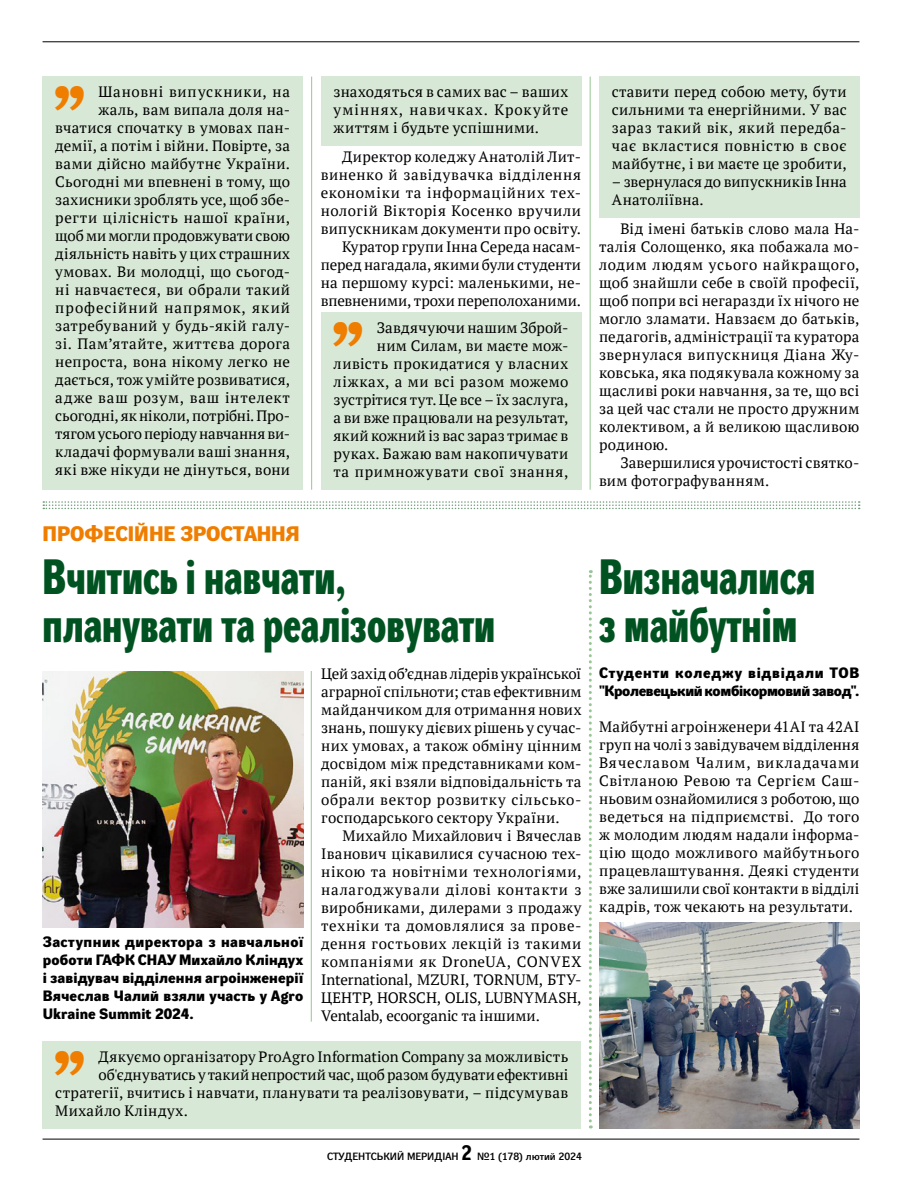
<style>
.page{position:relative;width:902px;height:1191px;background:#fff}
.page>*{position:absolute;margin:0;border:0;box-sizing:border-box;transform-origin:0 0}
.t1{font:700 49.5px/48px "DG Pro 23";color:#005321}
.t2{font:900 41.25px "Amphibia";color:#ef7d00}
.t3{font:700 21px "DG Pro 43";color:#ef7d00}
.t4{font:15px/18px "PT Serif Pro";letter-spacing:.02em;color:#000;text-align:justify}
.t5{font:700 15px/18px "DG Pro 43";letter-spacing:.005em;color:#000;text-align:justify}
.t6{font:700 15px/18px "DG Pro 43";letter-spacing:-.02em;color:#000}
.t7{font:15px "PT Serif Pro";letter-spacing:-.005em;color:#000}
.t8{font:10.5px "DG Pro 43";color:#000}
.s1{font-family:"DG Pro 32";font-weight:700;font-size:21px}
</style>
<div class="page">
<hr style="left:43px;top:1138px;width:816px;height:1px;background:#000">
<hr style="left:43px;top:41px;width:816px;height:1px;background:#000">
<svg style="left:43px;top:501px;width:816px;height:8px"></svg>
<svg style="left:588px;top:570px;width:3px;height:558px"></svg>
<div style="left:43px;top:1041px;width:538px;height:87px;background:#d8e8d6"></div>
<div style="left:321px;top:313px;width:260px;height:177px;background:#d8e8d6"></div>
<div style="left:43px;top:77px;width:260px;height:413px;background:#d8e8d6"></div>
<div style="left:321px;top:77px;width:260px;height:69px;background:#d8e8d6"></div>
<div style="left:599px;top:77px;width:260px;height:141px;background:#d8e8d6"></div>
<img style="left:43px;top:671px;width:260px;height:256px">
<img style="left:599px;top:922px;width:260px;height:206px">
<hr style="left:311px;top:671px;width:1px;height:350px;background:#97c695">
<hr style="left:590px;top:77px;width:1px;height:413px;background:#97c695">
<hr style="left:311px;top:77px;width:1px;height:413px;background:#97c695">
<p class="t4" style="left:55px;top:82px;width:236px;text-align:right">Шановні випускники, на жаль, вам випала доля на&shy;вчатися спочатку в умовах пан&shy;демії, а потім і війни. Повірте, за вами дійсно майбутнє України.<br>Сьогодні ми впевнені в тому, що захисники зроблять усе, щоб збе&shy;регти цілісність нашої країни, щоб ми могли продовжувати свою діяльність навіть у цих страшних умовах. Ви молодці, що сьогод&shy;ні навчаєтеся, ви обрали такий професійний напрямок, який затребуваний у будь-якій галу&shy;зі. Пам’ятайте, життєва дорога непроста, вона нікому легко не дається, тож умійте розвиватися, адже ваш розум, ваш інтелект сьогодні, як ніколи, потрібні. Про&shy;тягом усього періоду навчання ви&shy;кладачі формували ваші знання, які вже нікуди не дінуться, вони</p>
<p class="t4" style="left:333px;top:82px;width:236px">знаходяться в самих вас – ваших уміннях, навичках. Крокуйте життям і будьте успішними.</p>
<p class="t4" style="left:612px;top:82px;width:236px">ставити перед собою мету, бути сильними та енергійними. У вас зараз такий вік, який передба&shy;чає вкластися повністю в своє майбутнє, і ви маєте це зробити,</p>
<h2 class="t2" style="left:53px;top:75px;width:34px">❞</h2>
<p class="t4" style="left:321px;top:147px;width:262px;text-align:right">Директор коледжу Анатолій Лит&shy;виненко й завідувачка відділення економіки та інформаційних тех&shy;нологій Вікторія Косенко вручили випускникам документи про освіту.<br>Куратор групи Інна Середа насам&shy;перед нагадала, якими були студенти на першому курсі: маленькими, не&shy;впевненими, трохи переполоханими.</p>
<p class="t4" style="left:612px;top:172px;width:236px">– звернулася до випускників Інна<br>Анатоліївна.</p>
<p class="t4" style="left:599px;top:219px;width:262px;text-indent:21px">Від імені батьків слово мала На&shy;талія Солощенко, яка побажала мо&shy;лодим людям усього найкращого, щоб знайшли себе в своїй професії, щоб попри всі негаразди їх нічого не могло зламати. Навзаєм до батьків, педагогів, адміністрації та куратора звернулася випускниця Діана Жу&shy;ковська, яка подякувала кожному за щасливі роки навчання, за те, що всі за цей час стали не просто дружним колективом, а й великою щасливою родиною.</p>
<p class="t4" style="left:599px;top:453px;width:262px;text-indent:21px">Завершилися урочистості святко&shy;вим фотографуванням.</p>
<p class="t4" style="left:333px;top:318px;width:236px;text-align:right">Завдячуючи нашим Зброй-<br>ним Силам, ви маєте мож&shy;ливість прокидатися у власних ліжках, а ми всі разом можемо зустрітися тут. Це все – їх заслуга, а ви вже працювали на результат, який кожний із вас зараз тримає в руках. Бажаю вам накопичувати та примножувати свої знання,</p>
<h2 class="t2" style="left:331px;top:311px;width:34px">❞</h2>
<h3 class="t3" style="left:43px;top:521px;width:259px">ПРОФЕСІЙНЕ ЗРОСТАННЯ</h3>
<h1 class="t1" style="left:43px;top:554px;width:454px">Вчитись і навчати, планувати та реалізовувати</h1>
<h1 class="t1" style="left:599px;top:554px;width:218px">Визначалися з майбутнім</h1>
<p class="t6" style="left:599px;top:664px;width:262px">Студенти коледжу відвідали ТОВ "Кролевецький комбікормовий завод".</p>
<p class="t4" style="left:599px;top:717px;width:262px">Майбутні агроінженери 41АІ та 42АІ груп на чолі з завідувачем відділення Вячеславом Чалим, викладачами Світланою Ревою та Сергієм Саш&shy;ньовим ознайомилися з роботою, що ведеться на підприємстві. До того ж молодим людям надали інформа&shy;цію щодо можливого майбутнього працевлаштування. Деякі студенти вже залишили свої контакти в відділі кадрів, тож чекають на результати.</p>
<p class="t4" style="left:321px;top:664px;width:262px">Цей захід об’єднав лідерів української аграрної спільноти; став ефективним майданчиком для отримання нових знань, пошуку дієвих рішень у сучас&shy;них умовах, а також обміну цінним досвідом між представниками ком&shy;паній, які взяли відповідальність та обрали вектор розвитку сільсько&shy;господарського сектору України.</p>
<p class="t4" style="left:321px;top:826px;width:262px;text-indent:21px">Михайло Михайлович і Вячеслав Іванович цікавилися сучасною тех&shy;нікою та новітніми технологіями, налагоджували ділові контакти з виробниками, дилерами з продажу техніки та домовлялися за прове&shy;дення гостьових лекцій із такими компаніями як DroneUA, CONVEX International, MZURI, TORNUM, БТУ-ЦЕНТР, HORSCH, OLIS, LUBNYMASH, Ventalab, ecoorganic та іншими.</p>
<p class="t5" style="left:43px;top:933px;width:262px">Заступник директора з навчальної роботи ГАФК СНАУ Михайло Кліндух і завідувач відділення агроінженерії Вячеслав Чалий взяли участь у Agro Ukraine Summit 2024.</p>
<h2 class="t2" style="left:53px;top:1040px;width:34px">❞</h2>
<p class="t4" style="left:98px;top:1047px;width:471px">Дякуємо організатору ProAgro Information Company за можливість</p>
<p class="t7" style="left:98px;top:1064px;width:471px">об'єднуватись у такий непростий час, щоб разом будувати ефективні</p>
<p class="t4" style="left:55px;top:1083px;width:514px">стратегії, вчитись і навчати, планувати та реалізовувати, – підсумував</p>
<p class="t4" style="left:55px;top:1101px;width:134px">Михайло Кліндух.</p>
<p class="t8" style="left:327px;top:1150px;width:256px">СТУДЕНТСЬКИЙ МЕРИДІАН <span class="s1">2</span> №1 (178) лютий 2024</p>
</div>
